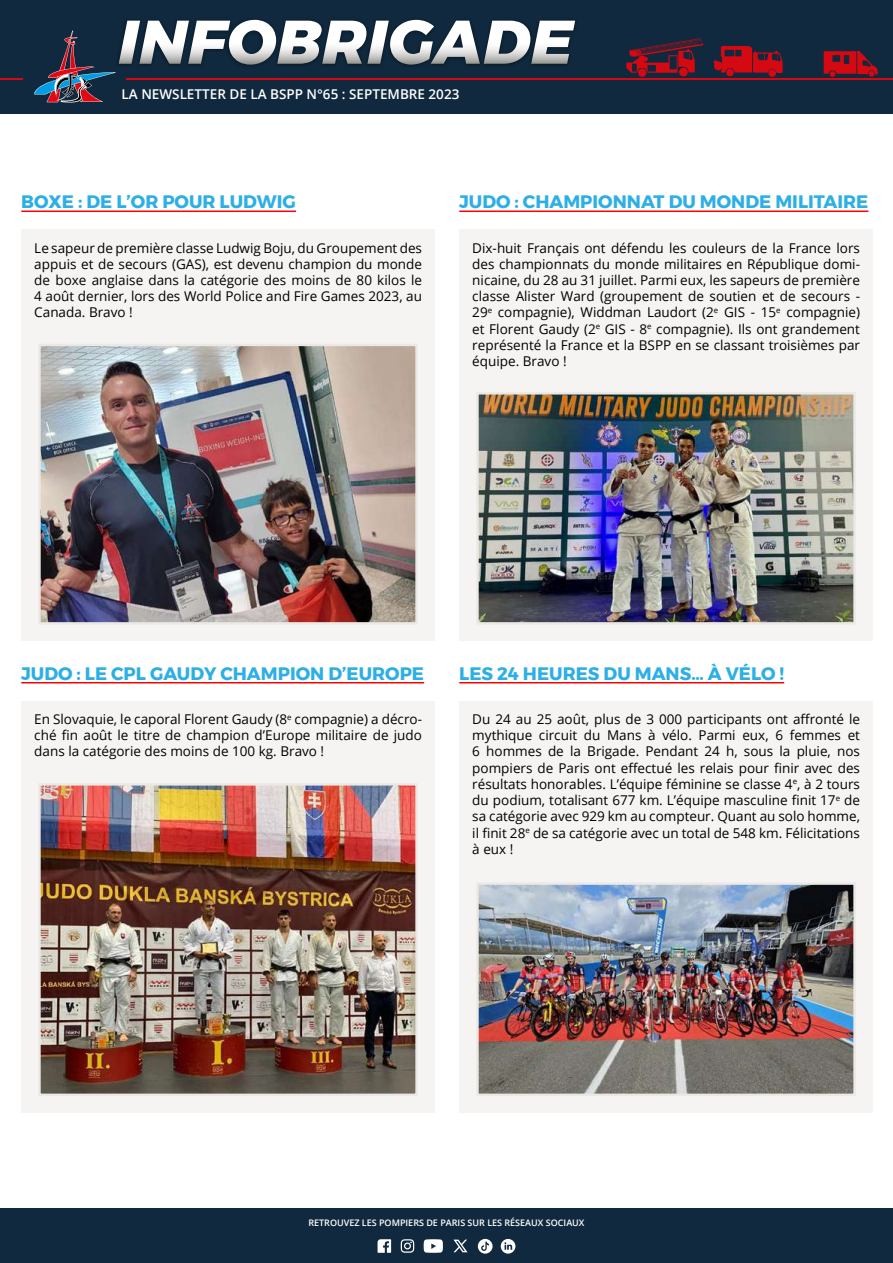
<style>
.page{position:relative;width:893px;height:1263px;background:#fff}
.page>*{position:absolute;margin:0;border:0;box-sizing:border-box;transform-origin:0 0}
.t1{font:italic 800 61.5px "Montserrat";letter-spacing:.01em;color:#fff}
.t2{font:700 18px "Montserrat";color:#2dafe6}
.t3{font:13.5px/16.2px "Open Sans";color:#000;text-align:justify}
.t4{font:600 13.5px "Open Sans";color:#fff}
.t5{font:600 9px "Open Sans";color:#fff}
</style>
<div class="page">
<div style="left:0;top:0;width:893px;height:114px;background:#10293e"></div>
<svg style="left:34px;top:31px;width:81px;height:72px"></svg>
<hr style="left:127px;top:78px;width:766px;height:2px;background:#d50911">
<hr style="left:0;top:78px;width:23px;height:2px;background:#d50911">
<div style="left:115px;top:17px;width:464px;height:52px;background:#000;opacity:.5"></div>
<svg style="left:824px;top:51px;width:54px;height:26px"></svg>
<svg style="left:714px;top:46px;width:69px;height:31px"></svg>
<svg style="left:626px;top:38px;width:78px;height:39px"></svg>
<div style="left:22px;top:230px;width:413px;height:411px;background:#f5f4f2"></div>
<div style="left:22px;top:701px;width:413px;height:411px;background:#f5f4f2"></div>
<div style="left:460px;top:230px;width:413px;height:411px;background:#f5f4f2"></div>
<div style="left:460px;top:701px;width:413px;height:411px;background:#f5f4f2"></div>
<img style="left:41px;top:347px;width:374px;height:275px">
<div style="left:38px;top:344px;width:380px;height:281px;border:2px solid #ece9e5"></div>
<img style="left:41px;top:786px;width:374px;height:307px">
<div style="left:38px;top:783px;width:380px;height:313px;border:2px solid #ece9e5"></div>
<img style="left:479px;top:395px;width:374px;height:227px">
<div style="left:476px;top:392px;width:380px;height:233px;border:2px solid #ece9e5"></div>
<img style="left:479px;top:885px;width:374px;height:208px">
<div style="left:476px;top:882px;width:380px;height:214px;border:2px solid #ece9e5"></div>
<hr style="left:21px;top:211px;width:275px;height:1px;background:#f00">
<hr style="left:21px;top:682px;width:403px;height:1px;background:#f00">
<hr style="left:459px;top:211px;width:409px;height:1px;background:#f00">
<hr style="left:459px;top:682px;width:325px;height:1px;background:#f00">
<div style="left:0;top:1208px;width:893px;height:55px;background:#10293e"></div>
<svg style="left:378px;top:1239px;width:13px;height:14px"></svg>
<svg style="left:401px;top:1239px;width:13px;height:14px"></svg>
<svg style="left:424px;top:1239px;width:19px;height:14px"></svg>
<svg style="left:478px;top:1239px;width:15px;height:14px"></svg>
<svg style="left:501px;top:1239px;width:14px;height:14px"></svg>
<svg style="left:453px;top:1239px;width:14px;height:13px"></svg>
<h1 class="t1" style="left:118px;top:-8px;width:456px">INFOBRIGADE</h1>
<p class="t4" style="left:122px;top:85px;width:339px">LA NEWSLETTER DE LA BSPP N°65 : SEPTEMBRE 2023</p>
<p class="t4" style="left:322px;top:86px;width:137px">56 NOVEMBRE 2022</p>
<h2 class="t2" style="left:21px;top:187px;width:276px">BOXE : DE L’OR POUR LUDWIG</h2>
<p class="t3" style="left:34px;top:239px;width:389px">Le sapeur de première classe Ludwig Boju, du Groupement des appuis et de secours (GAS), est devenu champion du monde de boxe anglaise dans la catégorie des moins de 80 kilos le 4 août dernier, lors des World Police and Fire Games 2023, au Canada. Bravo !</p>
<h2 class="t2" style="left:459px;top:187px;width:411px">JUDO : CHAMPIONNAT DU MONDE MILITAIRE</h2>
<p class="t3" style="left:472px;top:239px;width:389px">Dix-huit Français ont défendu les couleurs de la France lors des championnats du monde militaires en République domi&shy;nicaine, du 28 au 31 juillet. Parmi eux, les sapeurs de première classe Alister Ward (groupement de soutien et de secours - 29<sup>e</sup> compagnie), Widdman Laudort (2<sup>e</sup> GIS - 15<sup>e</sup> compagnie) et Florent Gaudy (2<sup>e</sup> GIS - 8<sup>e</sup> compagnie). Ils ont grandement représenté la France et la BSPP en se classant troisièmes par équipe. Bravo !</p>
<h2 class="t2" style="left:21px;top:659px;width:404px">JUDO : LE CPL GAUDY CHAMPION D’EUROPE</h2>
<p class="t3" style="left:34px;top:711px;width:389px">En Slovaquie, le caporal Florent Gaudy (8<sup>e</sup> compagnie) a décro&shy;ché fin août le titre de champion d’Europe militaire de judo dans la catégorie des moins de 100 kg. Bravo !</p>
<h2 class="t2" style="left:459px;top:659px;width:326px">LES 24 HEURES DU MANS… À VÉLO !</h2>
<p class="t3" style="left:472px;top:711px;width:389px">Du 24 au 25 août, plus de 3 000 participants ont affronté le mythique circuit du Mans à vélo. Parmi eux, 6 femmes et 6 hommes de la Brigade. Pendant 24 h, sous la pluie, nos pompiers de Paris ont effectué les relais pour finir avec des résultats honorables. L’équipe féminine se classe 4<sup>e</sup>, à 2 tours du podium, totalisant 677 km. L’équipe masculine finit 17<sup>e</sup> de sa catégorie avec 929 km au compteur. Quant au solo homme, il finit 28<sup>e</sup> de sa catégorie avec un total de 548 km. Félicitations à eux !</p>
<p class="t5" style="left:308px;top:1217px;width:278px">RETROUVEZ LES POMPIERS DE PARIS SUR LES RÉSEAUX SOCIAUX</p>
</div>
